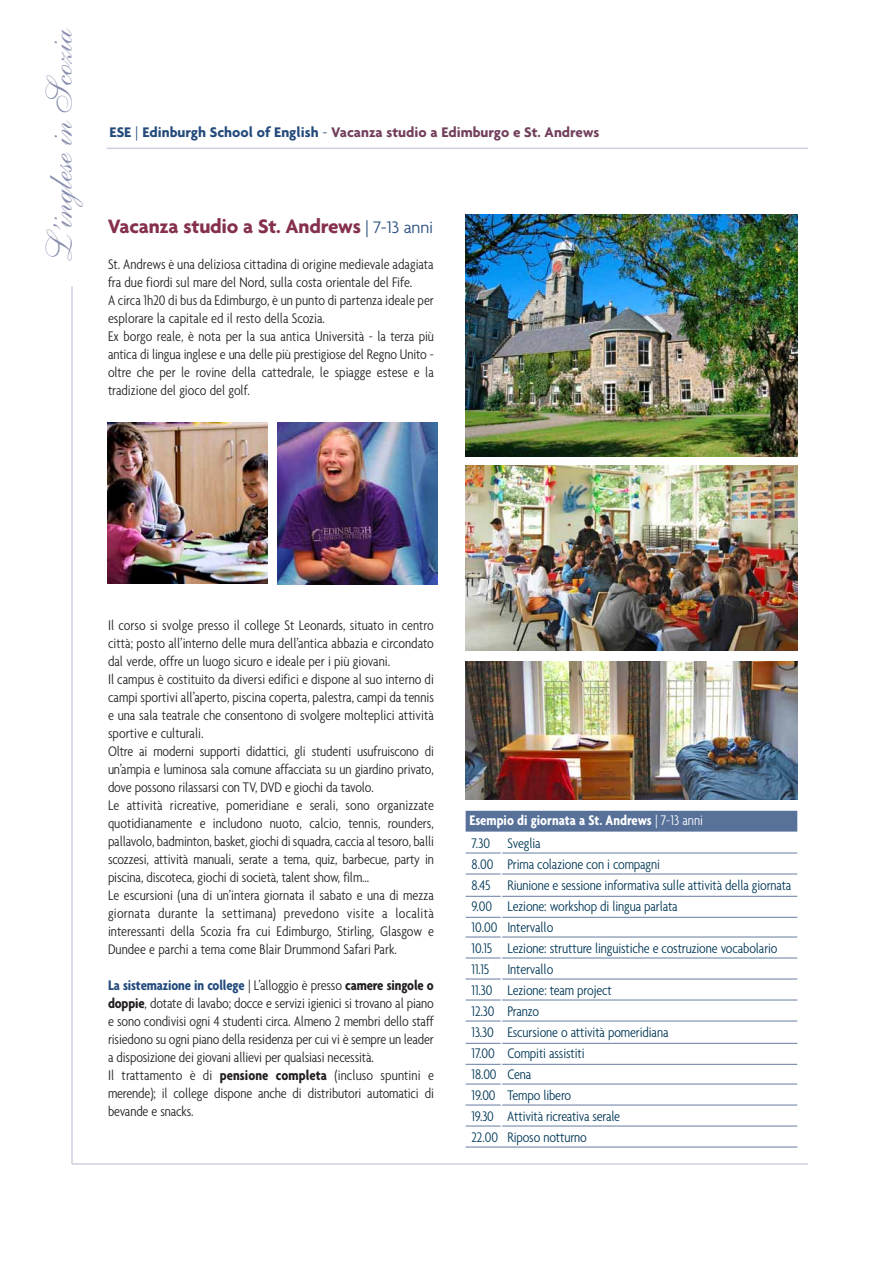
<style>
.page{position:relative;width:893px;height:1263px;background:#fff}
.page>*{position:absolute;margin:0;border:0;box-sizing:border-box;transform-origin:0 0}
.t1{font:36px "Shelley Allegro Script";color:#868cad}
.t2{font:700 21px "Agenda";letter-spacing:-.01em;color:#85304e}
.t3{font:300 condensed 15px/18px "Agenda";color:#231f20}
.t4{font:300 condensed 15px/21px "Agenda";letter-spacing:-.01em;color:#003757}
.t5{font:700 15px "Agenda";color:#72405c}
.t6{font:700 condensed 15px/22.5px "Agenda";color:#fff}
.s1{color:#244b7c}
.s2{font-weight:300;color:#244b7c}
.s3{font-weight:300;font-size:18px;color:#244b7c}
.s4{font-weight:700;color:#244b7c}
.s5{font-weight:700}
.s6{font-weight:300}
.s7{font-weight:300;color:#003757}
</style>
<div class="page">
<hr style="left:106px;top:148px;width:702px;height:1px;background:#cdd1df">
<hr style="left:72px;top:1163px;width:736px;height:2px;background:#cdd1df">
<hr style="left:71px;top:286px;width:2px;height:878px;background:#cdd1df">
<img style="left:466px;top:465px;width:331px;height:186px">
<img style="left:466px;top:214px;width:331px;height:242px">
<img style="left:466px;top:662px;width:331px;height:138px">
<img style="left:278px;top:422px;width:159px;height:162px">
<div style="left:466px;top:811px;width:331px;height:21px;background:#577199"></div>
<hr style="left:466px;top:853px;width:331px;height:1px;background:#667ca2">
<hr style="left:466px;top:874px;width:331px;height:1px;background:#667ca2">
<hr style="left:466px;top:896px;width:331px;height:1px;background:#667ca2">
<hr style="left:466px;top:917px;width:331px;height:1px;background:#667ca2">
<hr style="left:466px;top:937px;width:331px;height:1px;background:#667ca2">
<hr style="left:466px;top:958px;width:331px;height:1px;background:#667ca2">
<hr style="left:466px;top:979px;width:331px;height:1px;background:#667ca2">
<hr style="left:466px;top:1000px;width:331px;height:1px;background:#667ca2">
<hr style="left:466px;top:1021px;width:331px;height:1px;background:#667ca2">
<hr style="left:466px;top:1043px;width:331px;height:1px;background:#667ca2">
<hr style="left:466px;top:1064px;width:331px;height:1px;background:#667ca2">
<hr style="left:466px;top:1084px;width:331px;height:1px;background:#667ca2">
<hr style="left:466px;top:1105px;width:331px;height:1px;background:#667ca2">
<hr style="left:466px;top:1126px;width:331px;height:1px;background:#667ca2">
<hr style="left:466px;top:1147px;width:331px;height:1px;background:#667ca2">
<img style="left:108px;top:422px;width:159px;height:162px">
<hr style="left:501px;top:844px;width:1px;height:292px;background:#fff">
<h1 class="t1" style="left:50px;top:267px;width:239px;rotate:-90deg">L ’inglesein Scozia</h1>
<p class="t5" style="left:110px;top:126px;width:491px"><span class="s1">ESE</span> <span class="s2">|</span> <span class="s1">Edinburgh School of English</span> <span class="s2">-</span> Vacanza studio a Edimburgo e St. Andrews</p>
<h2 class="t2" style="left:108px;top:219px;width:327px">Vacanza studio a St. Andrews <span class="s3">| 7-13 anni</span></h2>
<p class="t3" style="left:108px;top:257px;width:327px">St. Andrews è una deliziosa cittadina di origine medievale adagiata fra due fiordi sul mare del Nord, sulla costa orientale del Fife.<br>A circa 1h20 di bus da Edimburgo, è un punto di partenza ideale per esplorare la capitale ed il resto della Scozia.<br>Ex borgo reale, è nota per la sua antica Università - la terza più antica di lingua inglese e una delle più prestigiose del Regno Unito - oltre che per le rovine della cattedrale, le spiagge estese e la tradizione del gioco del golf.</p>
<p class="t3" style="left:108px;top:617px;width:327px">Il corso si svolge presso il college St Leonards, situato in centro città; posto all’interno delle mura dell’antica abbazia e circondato dal verde, offre un luogo sicuro e ideale per i più giovani.<br>Il campus è costituito da diversi edifici e dispone al suo interno di campi sportivi all’aperto, piscina coperta, palestra, campi da tennis e una sala teatrale che consentono di svolgere molteplici attività sportive e culturali.<br>Oltre ai moderni supporti didattici, gli studenti usufruiscono di un’ampia e luminosa sala comune affacciata su un giardino privato, dove possono rilassarsi con TV, DVD e giochi da tavolo.<br>Le attività ricreative, pomeridiane e serali, sono organizzate quotidianamente e includono nuoto, calcio, tennis, rounders, pallavolo, badminton, basket, giochi di squadra, caccia al tesoro, balli scozzesi, attività manuali, serate a tema, quiz, barbecue, party in piscina, discoteca, giochi di società, talent show, film...<br>Le escursioni (una di un’intera giornata il sabato e una di mezza giornata durante la settimana) prevedono visite a località interessanti della Scozia fra cui Edimburgo, Stirling, Glasgow e Dundee e parchi a tema come Blair Drummond Safari Park.</p>
<p class="t3" style="left:108px;top:977px;width:327px"><span class="s4">La sistemazione in college</span> | L’alloggio è presso <span class="s5">camere singole o doppie</span>, dotate di lavabo; docce e servizi igienici si trovano al piano e sono condivisi ogni 4 studenti circa. Almeno 2 membri dello staff risiedono su ogni piano della residenza per cui vi è sempre un leader a disposizione dei giovani allievi per qualsiasi necessità.<br>Il trattamento è di <span class="s5">pensione completa</span> (incluso spuntini e merende); il college dispone anche di distributori automatici di bevande e snacks.</p>
<p class="t6" style="left:469px;top:811px;width:235px">Esempio di giornata a St. Andrews <span class="s6">| 7-13 anni<br></span><span class="s7">7.30 Sveglia</span></p>
<p class="t4" style="left:471px;top:855px;width:321px">8.00 Prima colazione con i compagni<br>8.45 Riunione e sessione informativa sulle attività della giornata<br>9.00 Lezione: workshop di lingua parlata<br>10.00 Intervallo<br>10.15 Lezione: strutture linguistiche e costruzione vocabolario<br>11.15 Intervallo<br>11.30 Lezione: team project<br>12.30 Pranzo<br>13.30 Escursione o attività pomeridiana<br>17.00 Compiti assistiti<br>18.00 Cena<br>19.00 Tempo libero<br>19.30 Attività ricreativa serale<br>22.00 Riposo notturno</p>
</div>
